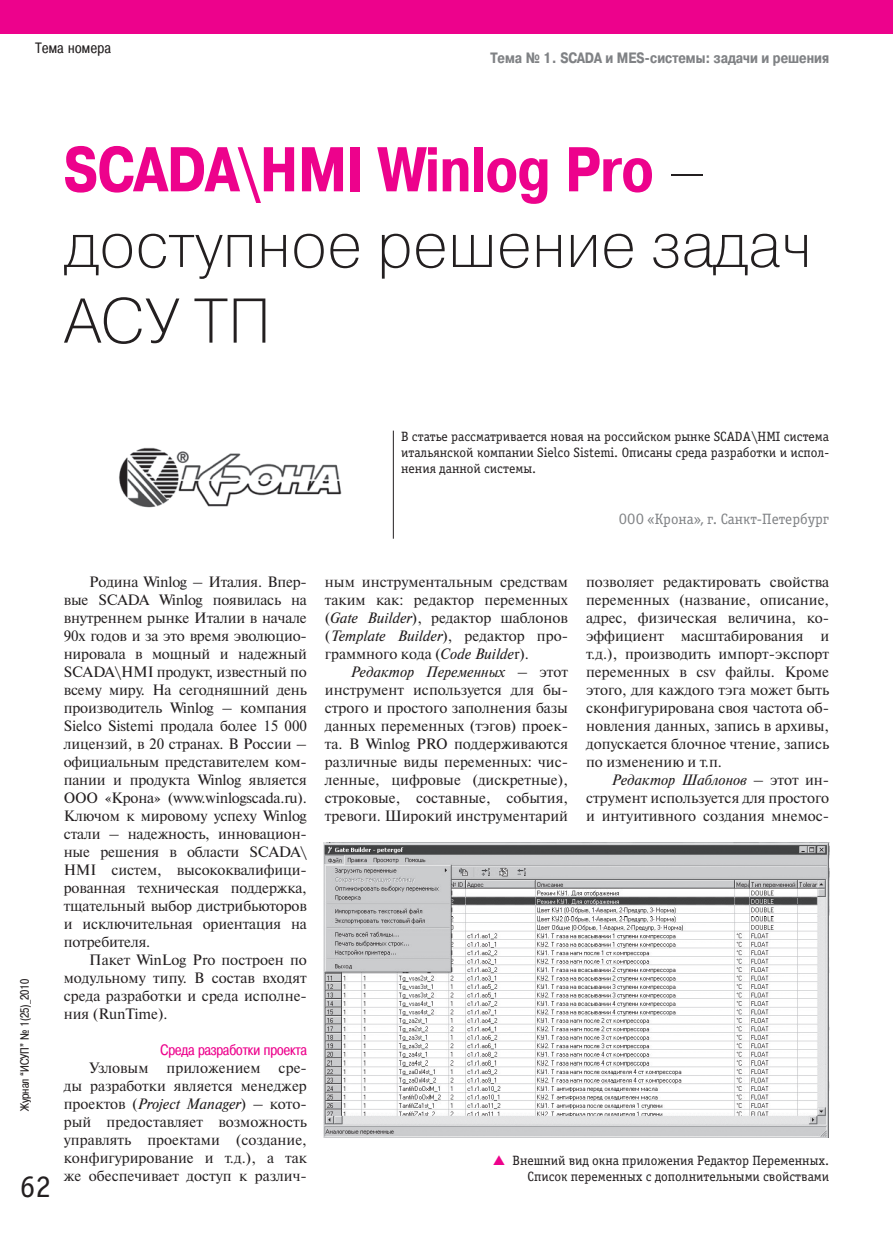
<style>
.page{position:relative;width:893px;height:1234px;background:#fff}
.page>*{position:absolute;margin:0;border:0;box-sizing:border-box;transform-origin:0 0}
.t1{font:63px/75.6px "Pragmatica Light C";color:#231f20}
.t2{font:700 63px "Pragmatica Cond C";color:#ed028c}
.t3{font:31.5px "Officina Serif C";color:#231f20}
.t4{font:15px/18px "Newton C";color:#231f20;text-align:justify}
.t5{font:700 15px "Pragmatica Cond C";color:#808285}
.t6{font:15px "Officina Serif C";color:#808285}
.t7{font:15px "Pragmatica Cond C";color:#ed028c}
.t8{font:15px "Pragmatica Cond C";letter-spacing:.03em;color:#231f20}
.t9{font:13.5px/16.2px "Officina Serif C";color:#231f20;text-align:justify}
.t10{font:12px "Pragmatica Cond C";color:#231f20}
.s1{font-family:"Pragmatica Light C";font-weight:400;color:#231f20}
.s2{font-style:italic}
</style>
<div class="page">
<div style="left:0;top:0;width:893px;height:34px;background:#ed028c"></div>
<hr style="left:393px;top:430px;width:1px;height:108px;background:#231f20">
<img style="left:119px;top:447px;width:223px;height:61px">
<img style="left:323px;top:842px;width:506px;height:295px">
<p class="t8" style="left:35px;top:39px;width:77px">Тема номера</p>
<p class="t5" style="left:490px;top:50px;width:340px">Тема № 1. SCADA и MES-системы: задачи и решения</p>
<h1 class="t2" style="left:64px;top:135px;width:644px">SCADA\HMI Winlog Pro <span class="s1">–</span></h1>
<h1 class="t1" style="left:64px;top:208px;width:750px">доступное решение задач<br>АСУ ТП</h1>
<p class="t9" style="left:401px;top:428px;width:430px">В статье рассматривается новая на российском рынке SCADA\HMI система итальянской компании Sielco Sistemi. Описаны среда разработки и испол&shy;нения данной системы.</p>
<p class="t6" style="left:619px;top:511px;width:212px">ООО «Крона», г. Санкт-Петербург</p>
<p class="t10" style="left:18px;top:1110px;width:134px;rotate:-90deg">Журнал “ИСУП” № 1(25)_2010</p>
<h2 class="t3" style="left:20px;top:1168px;width:33px">62</h2>
<p class="t4" style="left:64px;top:572px;width:245px;text-indent:26px">Родина Winlog – Италия. Впер&shy;вые SCADA Winlog появилась на внутреннем рынке Италии в начале 90х годов и за это время эволюцио&shy;нировала в мощный и надежный SCADA\HMI продукт, известный по всему миру. На сегодняшний день производитель Winlog – компания Sielco Sistemi продала более 15 000 лицензий, в 20 странах. В России – официальным представителем ком&shy;пании и продукта Winlog является ООО «Крона» (www.winlogscada.ru).<br>Ключом к мировому успеху Winlog стали – надежность, инновацион&shy;ные решения в области SCADA\ HMI систем, высококвалифици&shy;рованная техническая поддержка, тщательный выбор дистрибьюторов и исключительная ориентация на потребителя.</p>
<p class="t4" style="left:64px;top:950px;width:245px;text-indent:26px">Пакет WinLog Pro построен по модульному типу. В состав входят среда разработки и среда исполне&shy;ния (RunTime).</p>
<p class="t7" style="left:161px;top:1041px;width:148px">Среда разработки проекта</p>
<p class="t4" style="left:64px;top:1058px;width:245px;text-indent:26px">Узловым приложением сре&shy;ды разработки является менеджер проектов (<span class="s2">Project Manager</span>) – кото&shy;рый предоставляет возможность управлять проектами (создание, конфигурирование и т.д.), а так же обеспечивает доступ к различ-</p>
<p class="t4" style="left:325px;top:572px;width:245px">ным инструментальным средствам таким как: редактор переменных (<span class="s2">Gate Builder</span>), редактор шаблонов (<span class="s2">Template Builder</span>), редактор про&shy;граммного кода (<span class="s2">Code Builde</span>r).</p>
<p class="t4" style="left:325px;top:662px;width:245px;text-indent:26px"><span class="s2">Редактор Переменных</span> – этот инструмент используется для бы&shy;строго и простого заполнения базы данных переменных (тэгов) проек&shy;та. В Winlog PRO поддерживаются различные виды переменных: чис&shy;ленные, цифровые (дискретные), строковые, составные, события, тревоги. Широкий инструментарий</p>
<p class="t4" style="left:586px;top:572px;width:245px">позволяет редактировать свойства переменных (название, описание, адрес, физическая величина, ко&shy;эффициент масштабирования и т.д.), производить импорт-экспорт переменных в csv файлы. Кроме этого, для каждого тэга может быть сконфигурирована своя частота об&shy;новления данных, запись в архивы, допускается блочное чтение, запись по изменению и т.п.</p>
<p class="t4" style="left:586px;top:770px;width:245px;text-indent:26px"><span class="s2">Редактор Шаблонов</span> – этот ин&shy;струмент используется для простого и интуитивного создания мнемос-</p>
<p class="t9" style="left:512px;top:1152px;width:318px;text-align:right">Внешний вид окна приложения Редактор Переменных.<br>Список переменных с дополнительными свойствами</p>
</div>
